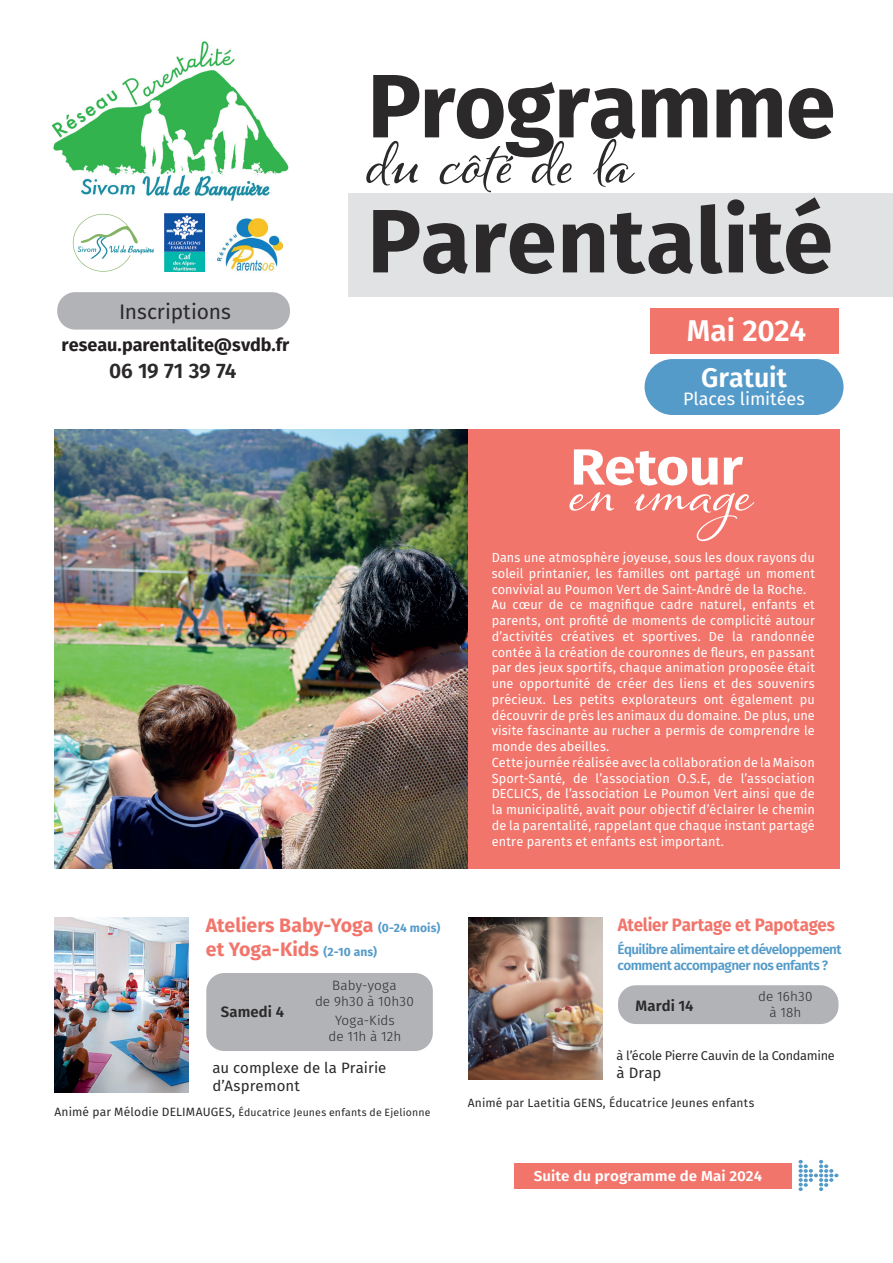
<style>
.page{position:relative;width:893px;height:1263px;background:#fff}
.page>*{position:absolute;margin:0;border:0;box-sizing:border-box;transform-origin:0 0}
.t1{font:700 90px "Fira Sans";letter-spacing:-.005em;color:#2b292a}
.t2{font:90px "Alana Smooth";letter-spacing:-.005em;color:#2b292a}
.t3{font:76.05px "Alana Smooth";color:#fff;scale:1.11 1}
.t4{font:700 50.7px "Fira Sans";letter-spacing:-.01em;color:#fff;scale:1.11 1}
.t5{font:600 30px "Fira Sans";letter-spacing:-.01em;color:#fff}
.t6{font:600 27px "Fira Sans";letter-spacing:-.005em;color:#fff}
.t7{font:21px "Fira Sans";color:#2b292a}
.t8{font:600 21px "Fira Sans";letter-spacing:-.01em;color:#2b292a}
.t9{font:700 19.5px/23.4px "Fira Sans";color:#f2756b}
.t10{font:700 18px "Fira Sans";color:#231f20}
.t11{font:700 18px "Fira Sans";letter-spacing:-.01em;color:#f2756b;scale:.94 1}
.t12{font:18px "Fira Sans";letter-spacing:-.005em;color:#fff}
.t13{font:15px/18px "Fira Sans";color:#2b292a}
.t14{font:600 15px "Fira Sans";letter-spacing:.005em;color:#2b292a}
.t15{font:600 14.4px "Fira Sans";letter-spacing:.005em;color:#fff;scale:1.05 1}
.t16{font:600 13.5px/16.2px "Fira Sans";letter-spacing:-.04em;color:#559bc9}
.t17{font:300 13.5px/16.2px "Fira Sans";letter-spacing:.01em;color:#2b292a;text-align:center}
.t18{font:13.2px/15.8px "Fira Sans";letter-spacing:.01em;color:#fff}
.t19{font:12.75px "Fira Sans";letter-spacing:-.02em;color:#2b292a}
.t20{font:12px "Fira Sans";letter-spacing:.015em;color:#2b292a}
.t21{font:10.5px "Fira Sans";letter-spacing:.015em;color:#2b292a}
.s1{font-size:12px;color:#559bc9}
.s2{font-size:12px}
</style>
<div class="page">
<div style="left:348px;top:193px;width:545px;height:104px;background:#e1e2e4"></div>
<div style="left:650px;top:308px;width:188px;height:45px;background:#f2756b"></div>
<img style="left:51px;top:41px;width:238px;height:160px">
<img style="left:165px;top:214px;width:39px;height:58px">
<img style="left:218px;top:218px;width:65px;height:53px">
<svg style="left:73px;top:214px;width:81px;height:58px"></svg>
<div style="left:468px;top:429px;width:372px;height:439px;background:#f2756b"></div>
<svg style="left:799px;top:1160px;width:39px;height:31px"></svg>
<div style="left:514px;top:1163px;width:278px;height:25px;background:#f2756b"></div>
<img style="left:54px;top:429px;width:414px;height:439px">
<div style="left:57px;top:292px;width:233px;height:38px;background:#b2b3b7;border-radius:18px"></div>
<div style="left:645px;top:359px;width:198px;height:56px;background:#559bc9;border-radius:28px"></div>
<img style="left:54px;top:917px;width:134px;height:175px">
<div style="left:206px;top:973px;width:227px;height:78px;background:#b2b3b7;border-radius:18px"></div>
<img style="left:468px;top:918px;width:134px;height:161px">
<div style="left:618px;top:985px;width:220px;height:39px;background:#b2b3b7;border-radius:18px"></div>
<h3 class="t7" style="left:119px;top:297px;width:113px">Inscriptions</h3>
<h3 class="t10" style="left:62px;top:332px;width:229px">reseau.parentalite@svdb.fr</h3>
<h1 class="t1" style="left:367px;top:43px;width:470px">Programme</h1>
<h1 class="t2" style="left:367px;top:99px;width:266px">du côté de la</h1>
<h1 class="t1" style="left:367px;top:178px;width:467px">Parentalité</h1>
<h3 class="t5" style="left:687px;top:306px;width:121px">Mai 2024</h3>
<h3 class="t8" style="left:109px;top:353px;width:129px">06 19 71 39 74</h3>
<h3 class="t6" style="left:701px;top:356px;width:87px">Gratuit</h3>
<h3 class="t12" style="left:683px;top:386px;width:123px">Places limitées</h3>
<h3 class="t4" style="left:570px;top:431px;width:157px">Retour</h3>
<h2 class="t3" style="left:570px;top:440px;width:166px">en image</h2>
<h3 class="t9" style="left:206px;top:913px;width:236px">Ateliers Baby-Yoga <span class="s1">(0-24 mois) </span>et Yoga-Kids <span class="s1">(2-10 ans)</span></h3>
<p class="t14" style="left:221px;top:1000px;width:65px">Samedi 4</p>
<p class="t17" style="left:315px;top:977px;width:100px">Baby-yoga<br>de 9h30 à 10h30</p>
<p class="t17" style="left:329px;top:1012px;width:74px">Yoga-Kids de 11h à 12h</p>
<p class="t13" style="left:212px;top:1058px;width:176px">au complexe de la Prairie d’Aspremont</p>
<p class="t21" style="left:54px;top:1105px;width:377px"><span class="s2">Animé par Mélodie DELIMAUGES,</span> Éducatrice Jeunes enfants de Ejelionne</p>
<p class="t18" style="left:492px;top:550px;width:325px">Dans une atmosphère joyeuse, sous les doux rayons du soleil printanier, les familles ont partagé un moment convivial au Poumon Vert de Saint-André de la Roche.<br>Au cœur de ce magnifique cadre naturel, enfants et parents, ont profité de moments de complicité autour d’activités créatives et sportives. De la randonnée contée à la création de couronnes de fleurs, en passant par des jeux sportifs, chaque animation proposée était une opportunité de créer des liens et des souvenirs précieux. Les petits explorateurs ont également pu découvrir de près les animaux du domaine. De plus, une visite fascinante au rucher a permis de comprendre le monde des abeilles.<br>Cette journée réalisée avec la collaboration de la Maison Sport-Santé, de l’association O.S.E, de l’association DECLICS, de l’association Le Poumon Vert ainsi que de la municipalité, avait pour objectif d’éclairer le chemin de la parentalité, rappelant que chaque instant partagé entre parents et enfants est important.</p>
<h3 class="t11" style="left:618px;top:912px;width:233px">Atelier Partage et Papotages</h3>
<p class="t16" style="left:618px;top:940px;width:226px">Équilibre alimentaire et développement comment accompagner nos enfants ?</p>
<p class="t17" style="left:758px;top:988px;width:56px">de 16h30 à 18h</p>
<p class="t14" style="left:635px;top:993px;width:59px">Mardi 14</p>
<p class="t19" style="left:617px;top:1047px;width:220px">à l’école Pierre Cauvin de la Condamine</p>
<p class="t13" style="left:617px;top:1064px;width:46px">à Drap</p>
<p class="t20" style="left:468px;top:1094px;width:288px">Animé par Laetitia GENS, Éducatrice Jeunes enfants</p>
<p class="t15" style="left:534px;top:1164px;width:219px">Suite du programme de Mai 2024</p>
</div>
